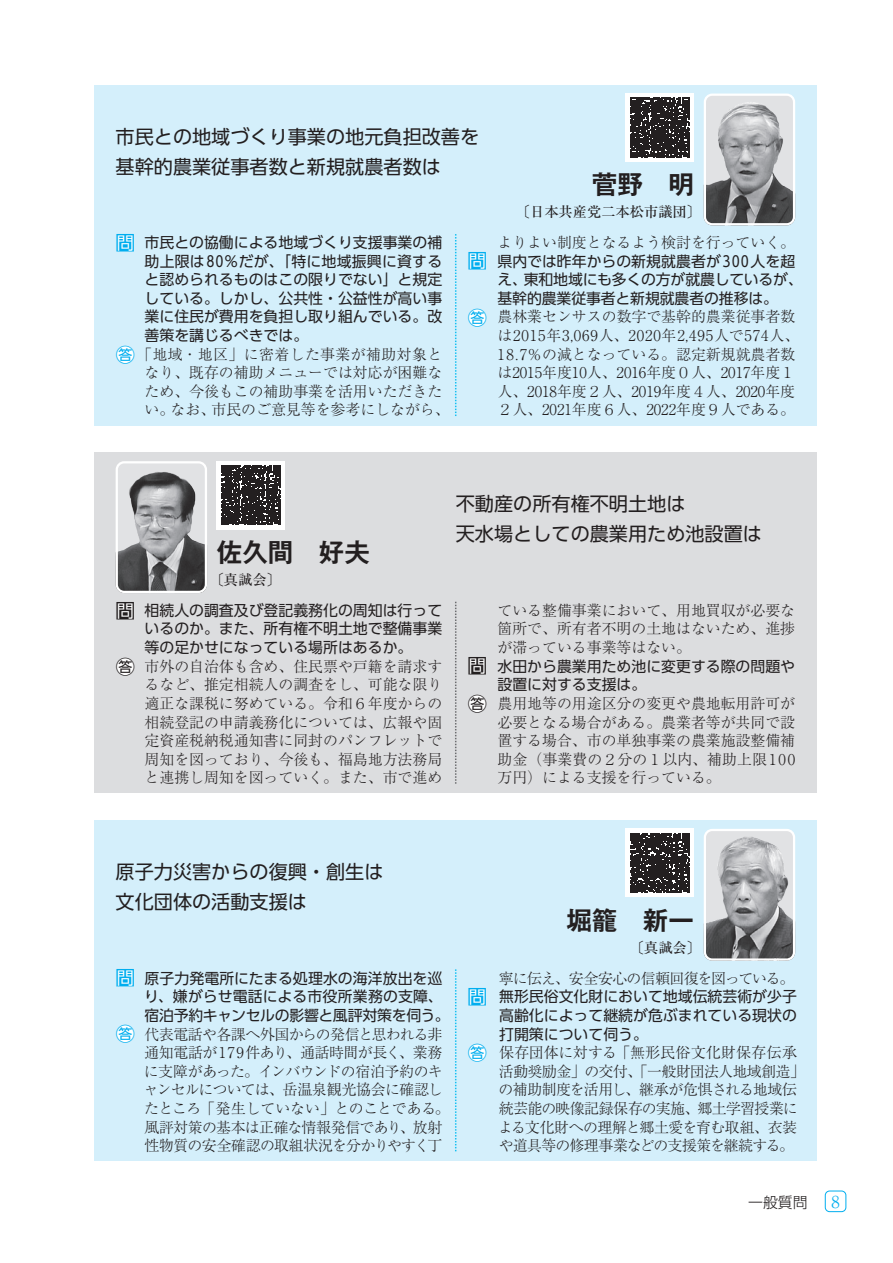
<style>
.page{position:relative;width:893px;height:1263px;background:#fff}
.page>*{position:absolute;margin:0;border:0;box-sizing:border-box;transform-origin:0 0}
.t1{font:700 25.5px "Gothic MB101 Pr 6 N De";color:#231f20}
.t2{font:19.2px/30px "UD Shin Go Pro";color:#231f20}
.t3{font:19.2px "UD Shin Go Pr 6 N";color:#00aeef}
.t4{font:19.2px "UD Shin Go Pr 6 N";color:#231f20}
.t5{font:300 16.5px "Ryumin Pr 6 N";color:#00aeef}
.t6{font:300 14.85px/18.6px "Ryumin Pr 6 N";color:#231f20;text-align:justify}
.t7{font:14.85px/18.6px "UD Shin Go Pro";color:#231f20;text-align:justify}
.t8{font:300 14.85px/18.6px "Ryumin Pr 6 N";letter-spacing:-.035em;color:#231f20}
.t9{font:300 14.85px "Ryumin Pr 6 N";letter-spacing:-.055em;color:#231f20}
.t10{font:300 14.85px "Shin Go Pr 5";color:#231f20}
.t11{font:500 14.25px "Ryumin Pr 6 N";color:#231f20}
</style>
<div class="page">
<div style="left:94px;top:453px;width:722px;height:340px;background:#dcdddf"></div>
<div style="left:94px;top:820px;width:722px;height:340px;background:#d4effb"></div>
<div style="left:94px;top:85px;width:722px;height:340px;background:#d4effb"></div>
<div style="left:825px;top:1191px;width:21px;height:21px;border:1px solid #00aeef;border-radius:4px"></div>
<svg style="left:455px;top:602px;width:1px;height:182px"></svg>
<img style="left:116px;top:464px;width:88px;height:129px">
<div style="left:116px;top:461px;width:91px;height:132px;border:2px solid #fff;border-radius:7px"></div>
<img style="left:707px;top:832px;width:85px;height:126px">
<div style="left:704px;top:829px;width:91px;height:132px;border:2px solid #fff;border-radius:7px"></div>
<img style="left:704px;top:97px;width:91px;height:128px">
<div style="left:704px;top:94px;width:91px;height:131px;border:2px solid #fff;border-radius:7px"></div>
<svg style="left:455px;top:969px;width:1px;height:182px"></svg>
<svg style="left:455px;top:234px;width:1px;height:182px"></svg>
<div style="left:117px;top:602px;width:17px;height:16px;background:#fff"></div>
<div style="left:469px;top:657px;width:17px;height:17px;background:#fff"></div>
<div style="left:117px;top:658px;width:17px;height:17px;background:#fff;border-radius:50%"></div>
<div style="left:469px;top:1044px;width:17px;height:18px;background:#fff;border-radius:50%"></div>
<div style="left:469px;top:309px;width:17px;height:17px;background:#fff;border-radius:50%"></div>
<div style="left:117px;top:234px;width:17px;height:17px;background:#fff"></div>
<div style="left:117px;top:346px;width:17px;height:17px;background:#fff;border-radius:50%"></div>
<div style="left:217px;top:461px;width:68px;height:68px;background:#fff"></div>
<svg style="left:221px;top:465px;width:60px;height:60px;background:#383435"></svg>
<div style="left:626px;top:829px;width:68px;height:68px;background:#fff"></div>
<svg style="left:630px;top:833px;width:60px;height:59px;background:#373434"></svg>
<div style="left:626px;top:94px;width:68px;height:68px;background:linear-gradient(to right,#fff,#fff)"></div>
<svg style="left:630px;top:98px;width:59px;height:59px;background:#353233"></svg>
<div style="left:117px;top:970px;width:17px;height:16px;background:#fff"></div>
<div style="left:469px;top:988px;width:17px;height:17px;background:#fff"></div>
<div style="left:469px;top:252px;width:17px;height:17px;background:#fff"></div>
<div style="left:117px;top:1025px;width:17px;height:17px;background:#fff;border-radius:50%"></div>
<div style="left:469px;top:695px;width:17px;height:17px;background:#fff;border-radius:50%"></div>
<p class="t2" style="left:116px;top:121px;width:365px">市民との地域づくり事業の地元負担改善を基幹的農業従事者数と新規就農者数は</p>
<p class="t3" style="left:116px;top:227px;width:21px">問</p>
<p class="t3" style="left:116px;top:339px;width:21px">答</p>
<p class="t7" style="left:145px;top:233px;width:299px">市民との協働による地域づくり支援事業の補助上限は80％だが、「特に地域振興に資すると認められるものはこの限りでない」と規定している。しかし、公共性・公益性が高い事業に住民が費用を負担し取り組んでいる。改善策を講じるべきでは。</p>
<p class="t6" style="left:137px;top:344px;width:314px;text-align:center">「地域・地区」に密着した事業が補助対象となり、既存の補助メニューでは対応が困難なため、今後もこの補助事業を活用いただきたい。なお、市民のご意見等を参考にしながら、</p>
<p class="t3" style="left:468px;top:245px;width:21px">問</p>
<p class="t3" style="left:468px;top:302px;width:21px">答</p>
<h1 class="t1" style="left:592px;top:163px;width:104px">菅野　明</h1>
<p class="t11" style="left:516px;top:201px;width:187px">〔日本共産党二本松市議団〕</p>
<p class="t6" style="left:497px;top:232px;width:299px">よりよい制度となるよう検討を行っていく。</p>
<p class="t7" style="left:497px;top:251px;width:307px;text-align:left">県内では昨年からの新規就農者が 3 0 0人を超え、東和地域にも多くの方が就農しているが、基幹的農業従事者と新規就農者の推移は。</p>
<p class="t6" style="left:497px;top:307px;width:303px;text-align:left">農林業センサスの数字で基幹的農業従事者数は2015年3,069人、2020年2,495人で574人、<br>18.7％の減となっている。認定新規就農者数は2015年度10人、2016年度０人、2017年度１人、2018年度２人、2019年度４人、2020年度<br>２人、2021年度６人、2022年度９人である。</p>
<h1 class="t1" style="left:217px;top:531px;width:155px">佐久間　好夫</h1>
<p class="t11" style="left:210px;top:569px;width:73px">〔真誠会〕</p>
<p class="t2" style="left:456px;top:489px;width:308px">不動産の所有権不明土地は<br>天水場としての農業用ため池設置は</p>
<p class="t4" style="left:116px;top:595px;width:21px">問</p>
<p class="t4" style="left:116px;top:651px;width:21px">答</p>
<p class="t4" style="left:468px;top:650px;width:21px">問</p>
<p class="t7" style="left:145px;top:600px;width:299px">相続人の調査及び登記義務化の周知は行っているのか。また、所有権不明土地で整備事業等の足かせになっている場所はあるか。</p>
<p class="t6" style="left:145px;top:656px;width:299px">市外の自治体も含め、住民票や戸籍を請求するなど、推定相続人の調査をし、可能な限り適正な課税に努めている。令和６年度からの相続登記の申請義務化については、広報や固定資産税納税通知書に同封のパンフレットで周知を図っており、今後も、福島地方法務局と連携し周知を図っていく。また、市で進め</p>
<p class="t4" style="left:468px;top:688px;width:21px">答</p>
<p class="t6" style="left:497px;top:600px;width:299px">ている整備事業において、用地買収が必要な箇所で、所有者不明の土地はないため、進捗が滞っている事業等はない。</p>
<p class="t7" style="left:497px;top:656px;width:299px">水田から農業用ため池に変更する際の問題や設置に対する支援は。</p>
<p class="t6" style="left:497px;top:693px;width:299px">農用地等の用途区分の変更や農地転用許可が必要となる場合がある。農業者等が共同で設置する場合、市の単独事業の農業施設整備補助金（事業費の２分の１以内、補助上限100万円）による支援を行っている。</p>
<p class="t2" style="left:116px;top:856px;width:269px">原子力災害からの復興・創生は文化団体の活動支援は</p>
<p class="t3" style="left:116px;top:962px;width:21px">問</p>
<p class="t3" style="left:116px;top:1018px;width:21px">答</p>
<p class="t7" style="left:144px;top:968px;width:307px;text-align:left">原子力発電所にたまる処理水の海洋放出を巡り、嫌がらせ電話による市役所業務の支障、宿泊予約キャンセルの影響と風評対策を伺う。</p>
<p class="t8" style="left:144px;top:1024px;width:308px">代表電話や各課へ外国からの発信と思われる非通知電話が179件あり、通話時間が長く、業務に支障があった。インバウンドの宿泊予約のキャンセルについては、岳温泉観光協会に確認したところ「発生していない」とのことである。風評対策の基本は正確な情報発信であり、放射性物質の安全確認の取組状況を分かりやすく丁</p>
<p class="t3" style="left:468px;top:981px;width:21px">問</p>
<p class="t3" style="left:468px;top:1037px;width:21px">答</p>
<h1 class="t1" style="left:566px;top:899px;width:129px">堀籠　新一</h1>
<p class="t11" style="left:630px;top:936px;width:73px">〔真誠会〕</p>
<p class="t9" style="left:499px;top:966px;width:297px">寧に伝え、安全安心の信頼回復を図っている。</p>
<p class="t7" style="left:499px;top:987px;width:299px">無形民俗文化財において地域伝統芸術が少子高齢化によって継続が危ぶまれている現状の打開策について伺う。</p>
<p class="t8" style="left:498px;top:1042px;width:308px">保存団体に対する「無形民俗文化財保存伝承活動奨励金」の交付、「一般財団法人地域創造」の補助制度を活用し、継承が危惧される地域伝統芸能の映像記録保存の実施、郷土学習授業による文化財への理解と郷土愛を育む取組、衣装や道具等の修理事業などの支援策を継続する。</p>
<p class="t10" style="left:748px;top:1190px;width:61px">一般質問</p>
<p class="t5" style="left:831px;top:1188px;width:10px">8</p>
</div>
